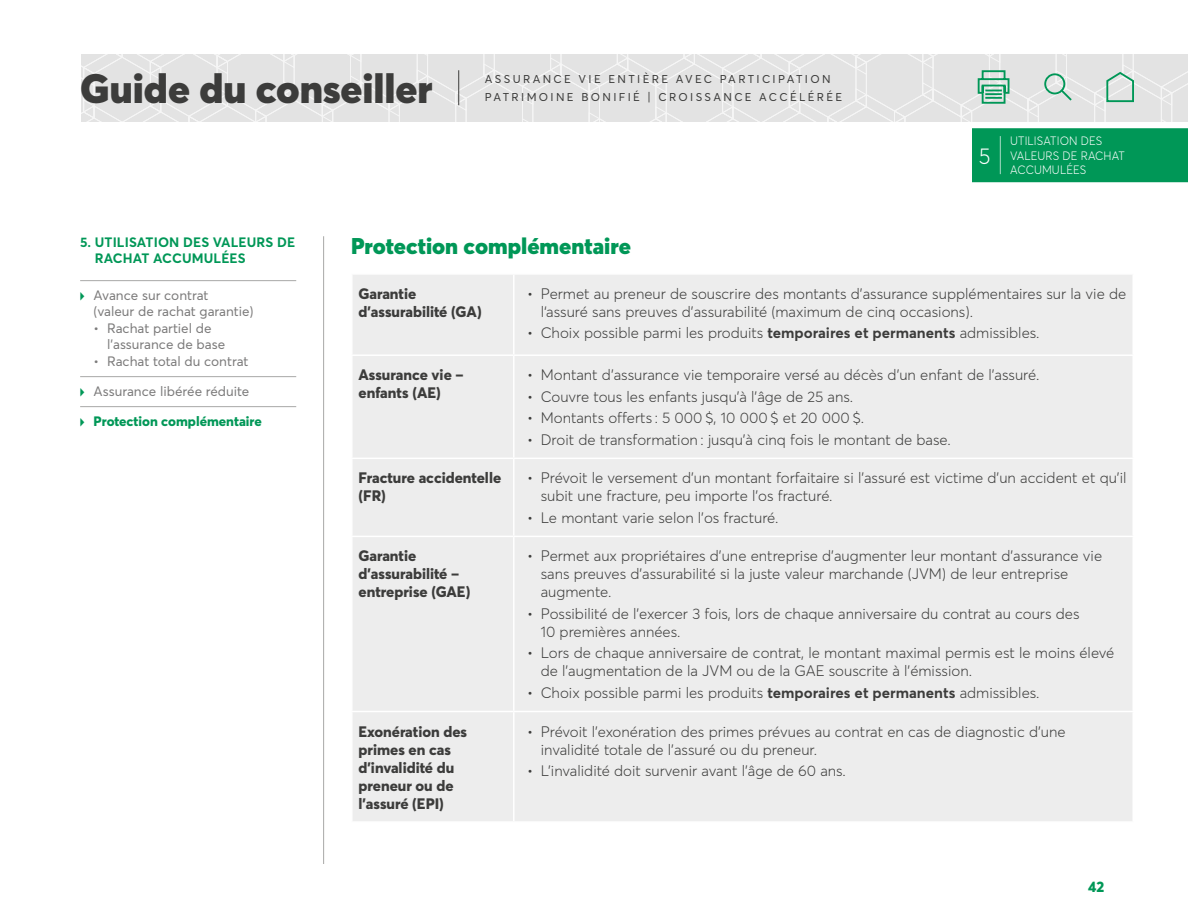
<style>
.page{position:relative;width:1188px;height:918px;background:#fff}
.page>*{position:absolute;margin:0;border:0;box-sizing:border-box;transform-origin:0 0}
.t1{font:300 44.7px "Averta";color:#fff;scale:.27 1}
.t2{font:900 40.5px "Averta";color:#3c3c3b}
.t3{font:900 22.5px "Averta";color:#009757}
.t4{font:300 22.5px "Averta";color:#fff;scale:.94 1}
.t5{font:300 15px/18px "Averta";color:#3c3c3b}
.t6{font:800 15px/18px "Averta";color:#3c3c3b}
.t7{font:800 15px "Averta";color:#009757}
.t8{font:13.5px/16.5px "Averta";color:#7c7b7b}
.Menu_Droite__Niv__1{font:700 13.5px/16.5px "Averta";letter-spacing:.01em;color:#009757}
.t9{font:800 13.5px "Averta";color:#009757}
.Menu_principal{font:300 12px/14.4px "Averta";letter-spacing:.01em;color:#fff;scale:.94 1}
.t10{font:11.25px/18px "Averta";letter-spacing:.21em;color:#3c3c3b}
.s1{font-size:12.3px}
.s2{color:#009757}
.s3{font-weight:400}
.s4{font-weight:700}
</style>
<div class="page">
<hr style="left:323px;top:236px;width:1px;height:628px;background:#a8a8a7">
<div style="left:353px;top:275px;width:779px;height:546px;background:#ededed"></div>
<hr style="left:513px;top:275px;width:2px;height:79px;background:#fff">
<hr style="left:351px;top:354px;width:163px;height:2px;background:#fff">
<hr style="left:514px;top:354px;width:620px;height:2px;background:#fff">
<hr style="left:513px;top:356px;width:2px;height:102px;background:#fff">
<hr style="left:351px;top:458px;width:163px;height:1px;background:#fff">
<hr style="left:514px;top:458px;width:620px;height:1px;background:#fff">
<hr style="left:513px;top:459px;width:2px;height:77px;background:#fff">
<hr style="left:351px;top:536px;width:163px;height:1px;background:#fff">
<hr style="left:514px;top:536px;width:620px;height:1px;background:#fff">
<hr style="left:513px;top:537px;width:2px;height:174px;background:#fff">
<hr style="left:351px;top:711px;width:163px;height:1px;background:#fff">
<hr style="left:514px;top:711px;width:620px;height:1px;background:#fff">
<hr style="left:513px;top:712px;width:2px;height:109px;background:#fff">
<div style="left:972px;top:128px;width:216px;height:54px;background:#009757"></div>
<hr style="left:80px;top:280px;width:216px;height:1px;background:#a8a8a7">
<hr style="left:80px;top:376px;width:216px;height:1px;background:#a8a8a7">
<hr style="left:80px;top:406px;width:216px;height:1px;background:#a8a8a7">
<svg style="left:81px;top:54px;width:1107px;height:68px;background:#e1e3e2"></svg>
<h2 class="t2" style="left:80px;top:63px;width:354px">Guide du conseiller</h2>
<p class="t10" style="left:485px;top:70px;width:359px">ASSURANCE VIE ENTIÈRE AVEC PARTICIPATION<br>PATRIMOINE BONIFIÉ <span class="s1">|</span> CROISSANCE ACCÉLÉRÉE</p>
<p class="t4" style="left:979px;top:142px;width:14px">5</p>
<p class="t1" style="left:999px;top:126px;width:14px">|</p>
<p class="Menu_principal" style="left:1010px;top:134px;width:124px">UTILISATION DES<br>VALEURS DE RACHAT<br>ACCUMULÉES</p>
<p class="Menu_Droite__Niv__1" style="left:95px;top:233px;width:202px;text-indent:-15px">5. UTILISATION DES VALEURS DE<br>RACHAT ACCUMULÉES</p>
<p class="t8" style="left:94px;top:287px;width:161px;text-indent:-14px"><span class="s2">▶</span> Avance sur contrat<br>(valeur de rachat garantie)</p>
<p class="t8" style="left:107px;top:320px;width:120px;text-indent:-13px">• Rachat partiel de l’assurance de base</p>
<p class="t8" style="left:94px;top:353px;width:156px">• Rachat total du contrat</p>
<p class="t8" style="left:80px;top:383px;width:171px"><span class="s2">▶</span> Assurance libérée réduite</p>
<p class="t9" style="left:80px;top:413px;width:183px"><span class="s3">▶</span> Protection complémentaire</p>
<h3 class="t3" style="left:351px;top:231px;width:281px">Protection complémentaire</h3>
<p class="t6" style="left:359px;top:284px;width:124px">Garantie d’assurabilité (GA)</p>
<p class="t5" style="left:541px;top:285px;width:587px;text-indent:-14px">• Permet au preneur de souscrire des montants d’assurance supplémentaires sur la vie de l‘assuré sans preuves d’assurabilité (maximum de cinq occasions).</p>
<p class="t5" style="left:527px;top:324px;width:514px">• Choix possible parmi les produits <span class="s4">temporaires et permanents</span> admissibles.</p>
<p class="t6" style="left:359px;top:366px;width:107px">Assurance vie – enfants (AE)</p>
<p class="t5" style="left:527px;top:366px;width:514px">• Montant d’assurance vie temporaire versé au décès d’un enfant de l’assuré.</p>
<p class="t5" style="left:527px;top:387px;width:327px">• Couvre tous les enfants jusqu’à l’âge de 25 ans.</p>
<p class="t5" style="left:527px;top:409px;width:338px">• Montants offerts : 5 000 $, 10 000 $ et 20 000 $.</p>
<p class="t5" style="left:527px;top:430px;width:425px">• Droit de transformation : jusqu’à cinq fois le montant de base.</p>
<p class="t6" style="left:359px;top:469px;width:144px">Fracture accidentelle (FR)</p>
<p class="t5" style="left:541px;top:469px;width:587px;text-indent:-14px">• Prévoit le versement d’un montant forfaitaire si l’assuré est victime d’un accident et qu’il subit une fracture, peu importe l’os fracturé.</p>
<p class="t5" style="left:527px;top:509px;width:253px">• Le montant varie selon l’os fracturé.</p>
<p class="t6" style="left:359px;top:547px;width:113px">Garantie d’assurabilité – entreprise (GAE)</p>
<p class="t5" style="left:541px;top:547px;width:563px;text-indent:-14px">• Permet aux propriétaires d’une entreprise d’augmenter leur montant d’assurance vie sans preuves d’assurabilité si la juste valeur marchande (JVM) de leur entreprise augmente.</p>
<p class="t5" style="left:541px;top:605px;width:540px;text-indent:-14px">• Possibilité de l’exercer 3 fois, lors de chaque anniversaire du contrat au cours des<br>10 premières années.</p>
<p class="t5" style="left:541px;top:644px;width:575px;text-indent:-14px">• Lors de chaque anniversaire de contrat, le montant maximal permis est le moins élevé de l’augmentation de la JVM ou de la GAE souscrite à l’émission.</p>
<p class="t5" style="left:527px;top:684px;width:514px">• Choix possible parmi les produits <span class="s4">temporaires et permanents</span> admissibles.</p>
<p class="t6" style="left:359px;top:722px;width:110px">Exonération des primes en cas d’invalidité du preneur ou de l’assuré (EPI)</p>
<p class="t5" style="left:541px;top:722px;width:526px;text-indent:-14px">• Prévoit l’exonération des primes prévues au contrat en cas de diagnostic d’une invalidité totale de l’assuré ou du preneur.</p>
<p class="t5" style="left:527px;top:762px;width:320px">• L’invalidité doit survenir avant l’âge de 60 ans.</p>
<p class="t7" style="left:1088px;top:877px;width:18px">42</p>
</div>
